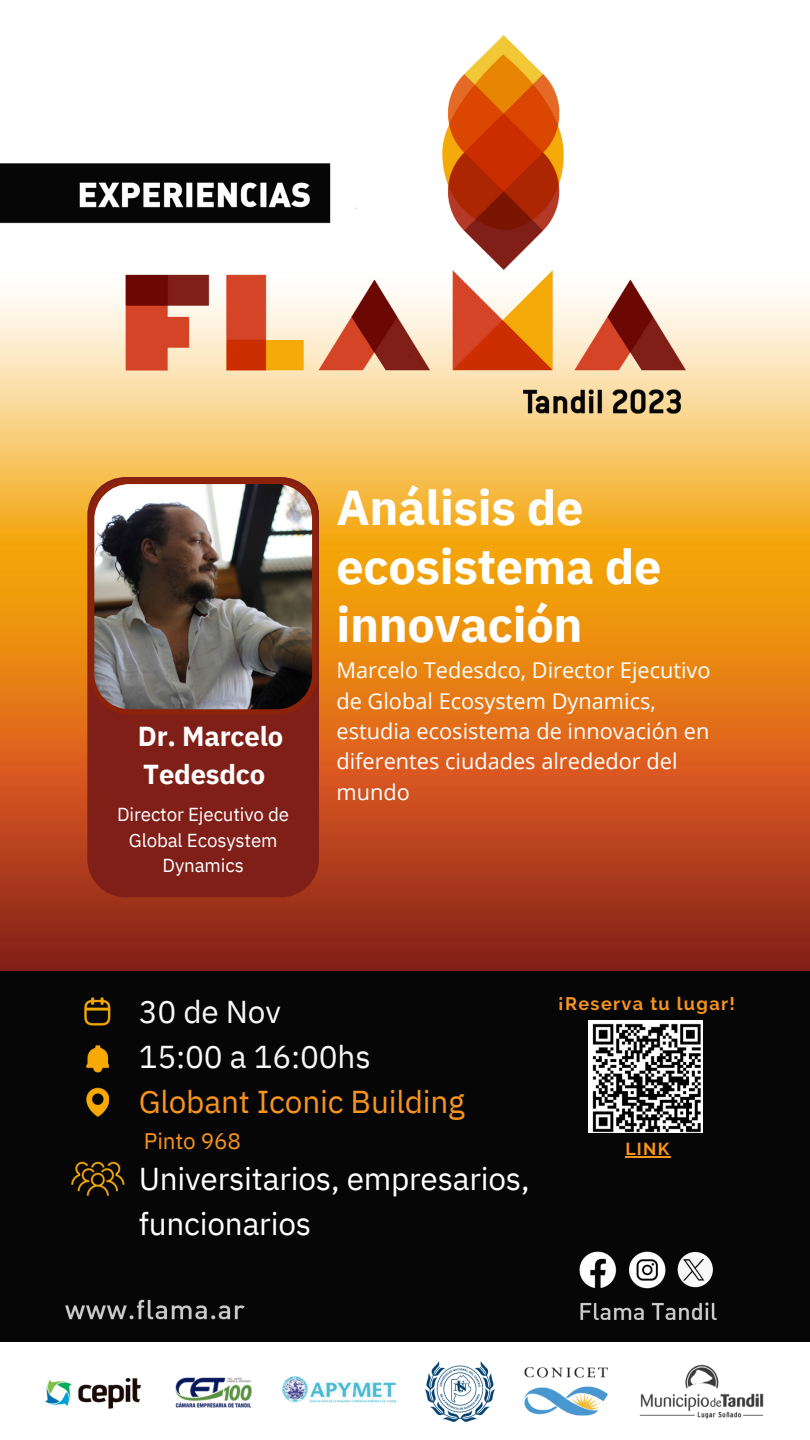
<style>
.page{position:relative;width:810px;height:1440px;background:#fff}
.page>*{position:absolute;margin:0;border:0;box-sizing:border-box;transform-origin:0 0}
.t1{font:700 48.75px/58.5px "IBM Plex Sans";letter-spacing:-.005em;color:#fff}
.t2{font:31.58px/45px "IBM Plex Sans";letter-spacing:-.005em;color:#fff}
.t3{font:31.58px "IBM Plex Sans";letter-spacing:-.005em;color:#f7941e}
.t4{font:31.58px "IBM Plex Sans";letter-spacing:-.005em;color:#f8f8f8}
.t5{font:700 27.38px/38.2px "IBM Plex Sans";letter-spacing:-.005em;color:#fff}
.t6{font:22.5px "IBM Plex Sans";letter-spacing:-.005em;color:#f7941e}
.t7{font:21.75px/30.4px "Open Sans";color:#fff}
.t8{font:18.75px/25.9px "IBM Plex Sans";letter-spacing:-.005em;color:#fff;text-align:center}
.t9{font:700 18.08px "Raleway";letter-spacing:.075em;color:#f7941e}
.t10{font:700 17.33px "Raleway";color:#f7941e}
</style>
<div class="page">
<img style="left:0;top:294px;width:810px;height:1048px">
<img style="left:0;top:163px;width:124px;height:61px">
<img style="left:124px;top:35px;width:562px;height:387px">
<div style="left:87px;top:477px;width:232px;height:420px;background:#801f18"></div>
<img style="left:89px;top:479px;width:228px;height:236px">
<img style="left:561px;top:1243px;width:163px;height:51px">
<div style="left:678px;top:1252px;width:35px;height:35px;background:#f8f8f8;border-radius:50%"></div>
<img style="left:684px;top:1259px;width:21px;height:22px">
<img style="left:57px;top:1294px;width:198px;height:29px">
<img style="left:561px;top:1298px;width:169px;height:24px">
<img style="left:45px;top:1378px;width:96px;height:31px">
<img style="left:424px;top:1362px;width:71px;height:60px">
<img style="left:524px;top:1367px;width:84px;height:49px">
<img style="left:281px;top:1376px;width:116px;height:27px">
<img style="left:175px;top:1377px;width:77px;height:31px">
<img style="left:639px;top:1364px;width:125px;height:55px">
<img style="left:67px;top:1158px;width:60px;height:46px">
<img style="left:85px;top:1085px;width:24px;height:40px">
<img style="left:81px;top:993px;width:32px;height:39px">
<img style="left:85px;top:1038px;width:24px;height:40px">
<img style="left:589px;top:1021px;width:114px;height:112px">
<hr style="left:625px;top:1156px;width:46px;height:2px;background:#f7941e">
<p class="t5" style="left:138px;top:717px;width:147px">Dr. Marcelo<br>Tedesdco</p>
<p class="t8" style="left:117px;top:801px;width:174px">Director Ejecutivo de<br>Global Ecosystem<br>Dynamics</p>
<p class="t1" style="left:336px;top:478px;width:326px">Análisis de ecosistema de innovación</p>
<p class="t7" style="left:336px;top:655px;width:376px">Marcelo Tedesdco, Director Ejecutivo de Global Ecosystem Dynamics, estudia ecosistema de innovación en diferentes ciudades alrededor del mundo</p>
<p class="t4" style="left:139px;top:991px;width:144px">30 de Nov</p>
<p class="t4" style="left:139px;top:1036px;width:233px">15:00 a 16:00hs</p>
<p class="t3" style="left:139px;top:1081px;width:328px">Globant Iconic Building</p>
<p class="t6" style="left:144px;top:1126px;width:99px">Pinto 968</p>
<p class="t2" style="left:139px;top:1156px;width:392px">Universitarios, empresarios, funcionarios</p>
<p class="t9" style="left:558px;top:993px;width:178px">¡Reserva tu lugar!</p>
<p class="t10" style="left:625px;top:1138px;width:45px">LINK</p>
</div>
